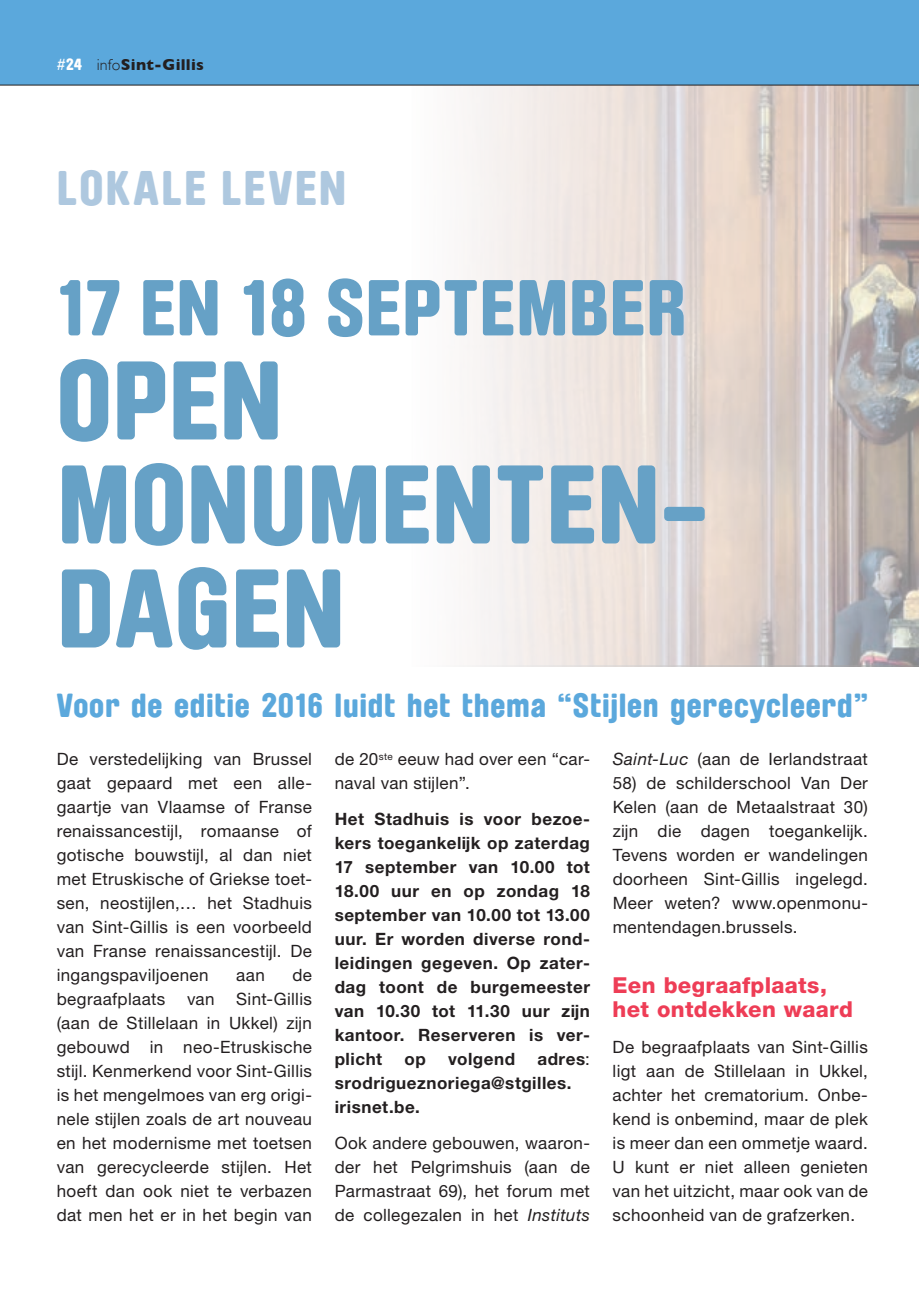
<style>
.page{position:relative;width:919px;height:1299px;background:#fff}
.page>*{position:absolute;margin:0;border:0;box-sizing:border-box;transform-origin:0 0}
.t1{font:900 110px/104px "Brauer Neue";letter-spacing:.01em;color:#66a1c6}
.t2{font:900 78px "Brauer Neue";letter-spacing:.01em;color:#66a1c6}
.t3{font:900 48px "Brauer Neue";letter-spacing:.05em;color:#aec8df}
.t4{font:900 33px "Brauer Neue";letter-spacing:.02em;color:#5ba8dc}
.t5{font:800 22px/24px "Helvetica Neue LT Pro";letter-spacing:.015em;color:#ee3d56}
.t6{font:17px/24px "Helvetica Neue LT Pro";letter-spacing:.02em;color:#231f20;text-align:justify}
.t7{font:700 17px/24px "Helvetica Neue LT Pro";letter-spacing:.03em;color:#231f20;text-align:justify}
.t8{font:700 16px "Gill Sans";letter-spacing:.015em;color:#231f20}
.s1{font-family:"Brauer Neue";font-weight:400;color:#fff}
.s2{font-family:"Brauer Neue";font-weight:900;color:#fff}
.s3{font-weight:300}
.s4{font-weight:400}
.s5{font-style:italic}
</style>
<div class="page">
<svg style="left:460px;top:86px;width:458px;height:580px;background:#dfd7d3"></svg>
<div style="left:0;top:0;width:918px;height:85px;background:#5ba8dc"></div>
<hr style="left:918px;top:0;width:1px;height:85px;background:#5ba8dc">
<hr style="left:0;top:85px;width:918px;height:1px;background:#231f20">
<p class="t8" style="left:57px;top:52px;width:149px"><span class="s1">#</span><span class="s2">24</span> <span class="s3">info</span>Sint-Gillis</p>
<h3 class="t3" style="left:57px;top:160px;width:291px">LOKALE LEVEN</h3>
<h2 class="t2" style="left:57px;top:262px;width:631px">17 EN 18 SEPTEMBER</h2>
<h1 class="t1" style="left:57px;top:349px;width:653px">OPEN<br>MONUMENTEN-<br>DAGEN</h1>
<h3 class="t4" style="left:57px;top:686px;width:812px">Voor de editie 2016 luidt het thema “Stijlen gerecycleerd”</h3>
<p class="t6" style="left:57px;top:746px;width:257px">De verstedelijking van Brussel gaat gepaard met een alle&shy;gaartje van Vlaamse of Franse renaissancestijl, romaanse of gotische bouwstijl, al dan niet met Etruskische of Griekse toet&shy;sen, neostijlen,… het Stadhuis van Sint-Gillis is een voorbeeld van Franse renaissancestijl. De ingangspaviljoenen</p>
<p class="t6" style="left:236px;top:962px;width:30px">aan</p>
<p class="t6" style="left:292px;top:962px;width:21px">de</p>
<p class="t6" style="left:57px;top:986px;width:257px;text-indent:179px">Sint-Gillis (aan de Stillelaan in Ukkel) zijn gebouwd in neo-Etruskische stijl. Kenmerkend voor Sint-Gillis is het mengelmoes van erg origi&shy;nele stijlen zoals de art nouveau en het modernisme met toetsen van gerecycleerde stijlen. Het hoeft dan ook niet te verbazen dat men het er in het begin van</p>
<p class="t6" style="left:57px;top:986px;width:110px">begraafplaats</p>
<p class="t6" style="left:187px;top:986px;width:29px">van</p>
<p class="t6" style="left:334px;top:746px;width:257px">de 20<sup>ste</sup> eeuw had over een “car&shy;naval van stijlen”.</p>
<p class="t7" style="left:334px;top:806px;width:257px">Het Stadhuis is voor bezoe&shy;kers toegankelijk op zaterdag 17 september van 10.00 tot 18.00 uur en op zondag 18 september van 10.00 tot 13.00 uur. Er worden diverse rond&shy;leidingen gegeven. Op zater&shy;dag toont de burgemeester van 10.30 tot 11.30 uur zijn kantoor. Reserveren is ver&shy;plicht</p>
<p class="t7" style="left:335px;top:1046px;width:257px;text-align:left;text-indent:203px">adres<span class="s4">: </span>srodrigueznoriega@stgilles. irisnet.be.</p>
<p class="t6" style="left:335px;top:1130px;width:257px">Ook andere gebouwen, waaron&shy;der het Pelgrimshuis (aan de Parmastraat 69), het forum met de collegezalen in het <span class="s5">Instituts</span></p>
<p class="t7" style="left:404px;top:1046px;width:23px">op</p>
<p class="t7" style="left:448px;top:1046px;width:68px">volgend</p>
<p class="t6" style="left:612px;top:746px;width:257px"><span class="s5">Saint-Luc</span> (aan de Ierlandstraat</p>
<p class="t6" style="left:612px;top:770px;width:257px;text-align:left">58) de schilderschool Van Der<br>Kelen (aan de Metaalstraat 30) zijn die dagen toegankelijk.<br>Tevens worden er wandelingen doorheen Sint-Gillis ingelegd.<br>Meer weten? www.openmonu&shy;mentendagen.brussels.</p>
<p class="t5" style="left:612px;top:973px;width:242px">Een begraafplaats, het ontdekken waard</p>
<p class="t6" style="left:612px;top:1034px;width:257px;text-align:left">De begraafplaats van Sint-Gillis ligt aan de Stillelaan in Ukkel, achter het crematorium. Onbe&shy;kend is onbemind, maar de plek is meer dan een ommetje waard.<br>U kunt er niet alleen genieten van het uitzicht, maar ook van de schoonheid van de grafzerken.</p>
</div>
